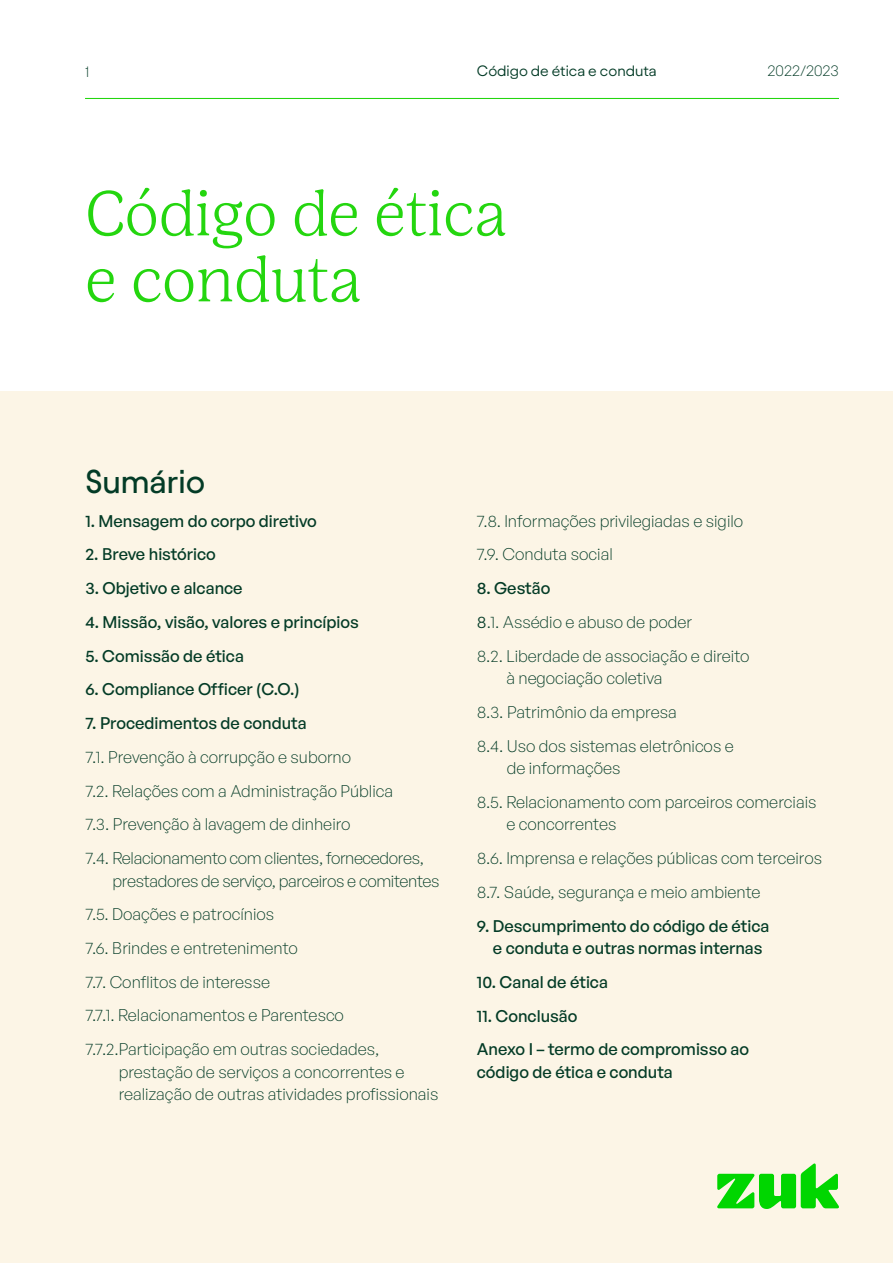
<style>
.page{position:relative;width:893px;height:1263px;background:#fff}
.page>*{position:absolute;margin:0;border:0;box-sizing:border-box;transform-origin:0 0}
.t1{font:300 63px/66px "Lust Text";color:#24d60f}
.t2{font:33px "Avantt";color:#033b26}
.t3{font:300 16.5px/33.8px "General Sans";color:#033b26}
.t4{font:500 16.5px/22.5px "General Sans";color:#033b26;text-align:center}
.t5{font:15px "Avantt";color:#033b26}
.s1{font-weight:500}
.s2{font-weight:400}
</style>
<div class="page">
<hr style="left:85px;top:98px;width:754px;height:1px;background:#24d60f">
<div style="left:0;top:392px;width:893px;height:871px;background:#fcf5e6"></div>
<svg style="left:717px;top:1163px;width:122px;height:46px"></svg>
<p class="t5" style="left:85px;top:61px;width:6px">1</p>
<p class="t5" style="left:477px;top:61px;width:181px">Código de ética e conduta</p>
<p class="t5" style="left:768px;top:61px;width:73px">2022/2023</p>
<h1 class="t1" style="left:85px;top:180px;width:423px">Código de ética e conduta</h1>
<h2 class="t2" style="left:85px;top:459px;width:122px">Sumário</h2>
<p class="t4" style="left:85px;top:509px;width:233px">1. Mensagem do corpo diretivo</p>
<p class="t4" style="left:85px;top:543px;width:132px">2. Breve histórico</p>
<p class="t4" style="left:85px;top:576px;width:159px">3. Objetivo e alcance</p>
<p class="t4" style="left:85px;top:610px;width:275px">4. Missão, visão, valores e princípios</p>
<p class="t4" style="left:85px;top:644px;width:160px">5. Comissão de ética</p>
<p class="t4" style="left:85px;top:678px;width:216px">6. Compliance Officer (C.O.)</p>
<p class="t4" style="left:85px;top:711px;width:223px">7. Procedimentos de conduta</p>
<p class="t3" style="left:85px;top:739px;width:340px">7.1. Prevenção à corrupção e suborno<br>7.2. Relações com a Administração Pública<br>7.3. Prevenção à lavagem de dinheiro<br>7.4. Relacionamento com clientes, fornecedores,</p>
<p class="t3" style="left:85px;top:863px;width:356px;text-indent:27px">prestadores de serviço, parceiros e comitentes 7.5. Doações e patrocínios<br>7.6. Brindes e entretenimento<br>7.7. Conflitos de interesse<br>7.7.1. Relacionamentos e Parentesco 7.7.2.Participação em outras sociedades,</p>
<p class="t3" style="left:119px;top:1060px;width:321px;line-height:22.5px">prestação de serviços a concorrentes e realização de outras atividades profissionais</p>
<p class="t3" style="left:477px;top:503px;width:268px">7.8. Informações privilegiadas e sigilo<br>7.9. Conduta social</p>
<p class="t3" style="left:477px;top:571px;width:274px"><span class="s1">8. Gestão<br></span><span class="s2">8</span>.1. Assédio e abuso de poder<br>8.2. Liberdade de associação e direito</p>
<p class="t3" style="left:477px;top:661px;width:258px;text-indent:29px">à negociação coletiva<br>8.3. Patrimônio da empresa<br>8.4. Uso dos sistemas eletrônicos e</p>
<p class="t3" style="left:477px;top:751px;width:341px;text-indent:30px">de informações<br>8.5. Relacionamento com parceiros comerciais</p>
<p class="t3" style="left:477px;top:807px;width:347px;text-indent:29px">e concorrentes<br>8.6. Imprensa e relações públicas com terceiros<br>8.7. Saúde, segurança e meio ambiente</p>
<p class="t4" style="left:477px;top:914px;width:294px">9. Descumprimento do código de ética e conduta e outras normas internas</p>
<p class="t4" style="left:477px;top:970px;width:133px">10. Canal de ética</p>
<p class="t4" style="left:477px;top:998px;width:274px;line-height:33.8px;text-align:left">11. Conclusão<br>Anexo I – termo de compromisso ao</p>
<p class="t4" style="left:477px;top:1060px;width:197px">código de ética e conduta</p>
</div>
